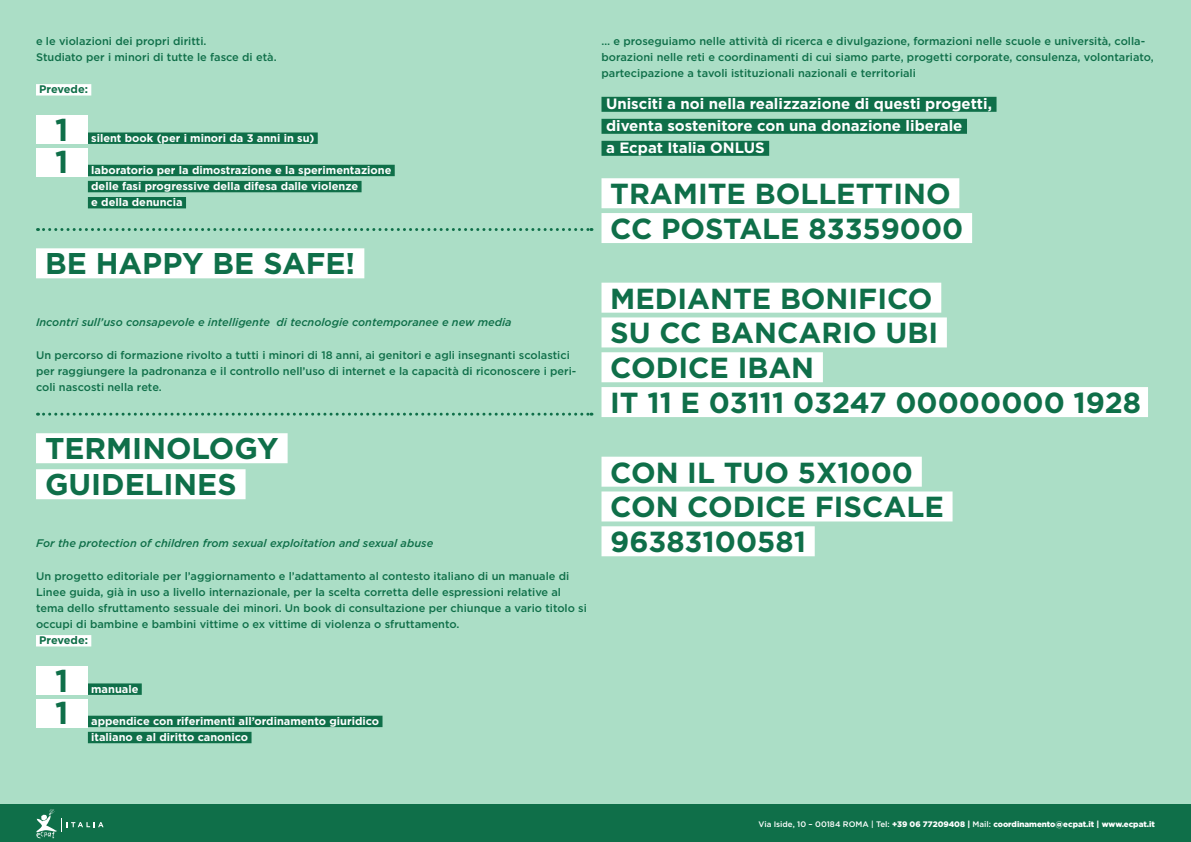
<style>
.page{position:relative;width:1191px;height:842px;background:#abdec6}
.page>*{position:absolute;margin:0;border:0;box-sizing:border-box;transform-origin:0 0}
.t1{font:700 31.6px "Gotham";color:#0f6f49}
.t2{font:700 30px/36px "Gotham";color:#0f6f49}
.t3{font:700 29px/34.8px "Gotham";color:#0f6f49}
.t4{font:700 15px/22px "Gotham";color:#fff}
.t5{font:500 11px/16.1px "Gotham";color:#0f6f49}
.t6{font:700 11px/16.1px "Gotham";color:#fff}
.t7{font:italic 500 11px "Gotham";color:#0f6f49}
.t8{font:700 11px "Gotham";letter-spacing:-.01em;color:#0f6f49}
.t9{font:900 8px "Gotham";color:#fff}
.s1{font-weight:700}
.s2{font-weight:500}
</style>
<div class="page">
<div style="left:0;top:804px;width:1191px;height:38px;background:#0f6f49"></div>
<svg style="left:36px;top:809px;width:68px;height:29px"></svg>
<div style="left:36px;top:84px;width:55px;height:12px;background:#fff"></div>
<div style="left:88px;top:132px;width:230px;height:12px;background:#0f6f49"></div>
<div style="left:88px;top:165px;width:307px;height:11px;background:#0f6f49"></div>
<div style="left:88px;top:181px;width:273px;height:11px;background:#0f6f49"></div>
<div style="left:88px;top:197px;width:98px;height:11px;background:#0f6f49"></div>
<div style="left:36px;top:248px;width:328px;height:30px;background:#fff"></div>
<div style="left:36px;top:433px;width:252px;height:30px;background:#fff"></div>
<div style="left:36px;top:469px;width:209px;height:30px;background:#fff"></div>
<div style="left:36px;top:635px;width:55px;height:11px;background:#fff"></div>
<div style="left:88px;top:683px;width:54px;height:12px;background:#0f6f49"></div>
<div style="left:88px;top:716px;width:294px;height:11px;background:#0f6f49"></div>
<div style="left:88px;top:732px;width:163px;height:11px;background:#0f6f49"></div>
<div style="left:601px;top:97px;width:395px;height:15px;background:#0f6f49"></div>
<div style="left:601px;top:119px;width:366px;height:15px;background:#0f6f49"></div>
<div style="left:601px;top:141px;width:168px;height:15px;background:#0f6f49"></div>
<div style="left:601px;top:178px;width:358px;height:30px;background:#fff"></div>
<div style="left:601px;top:213px;width:371px;height:30px;background:#fff"></div>
<div style="left:601px;top:283px;width:340px;height:30px;background:#fff"></div>
<div style="left:601px;top:317px;width:346px;height:30px;background:#fff"></div>
<div style="left:601px;top:352px;width:222px;height:30px;background:#fff"></div>
<div style="left:601px;top:387px;width:547px;height:30px;background:#fff"></div>
<div style="left:601px;top:457px;width:320px;height:30px;background:#fff"></div>
<div style="left:601px;top:491px;width:351px;height:30px;background:#fff"></div>
<div style="left:601px;top:526px;width:213px;height:30px;background:#fff"></div>
<div style="left:36px;top:116px;width:52px;height:28px;background:#fff"></div>
<div style="left:36px;top:148px;width:52px;height:28px;background:#fff"></div>
<div style="left:36px;top:667px;width:52px;height:28px;background:#fff"></div>
<div style="left:36px;top:699px;width:52px;height:28px;background:#fff"></div>
<svg style="left:38px;top:228px;width:554px;height:3px"></svg>
<svg style="left:38px;top:413px;width:554px;height:3px"></svg>
<p class="t5" style="left:36px;top:33px;width:242px">e le violazioni dei propri diritti.<br>Studiato per i minori di tutte le fasce di età.</p>
<p class="t8" style="left:39px;top:82px;width:50px">Prevede:</p>
<p class="t1" style="left:55px;top:109px;width:15px">1</p>
<p class="t1" style="left:55px;top:141px;width:15px">1</p>
<p class="t6" style="left:91px;top:130px;width:225px">silent book (per i minori da 3 anni in su)</p>
<p class="t6" style="left:91px;top:162px;width:302px">laboratorio per la dimostrazione e la sperimentazione delle fasi progressive della difesa dalle violenze<br>e della denuncia</p>
<p class="t2" style="left:45px;top:246px;width:312px">BE HAPPY BE SAFE!</p>
<p class="t7" style="left:36px;top:315px;width:477px">Incontri sull’uso consapevole e intelligente di tecnologie contemporanee e new media</p>
<p class="t5" style="left:36px;top:347px;width:542px">Un percorso di formazione rivolto a tutti i minori di 18 anni, ai genitori e agli insegnanti scolastici per raggiungere la padronanza e il controllo nell’uso di internet e la capacità di riconoscere i peri&shy;coli nascosti nella rete.</p>
<p class="t2" style="left:45px;top:430px;width:235px">TERMINOLOGY<br>GUIDELINES</p>
<p class="t7" style="left:36px;top:536px;width:399px">For the protection of children from sexual exploitation and sexual abuse</p>
<p class="t5" style="left:36px;top:567px;width:552px">Un progetto editoriale per l’aggiornamento e l’adattamento al contesto italiano di un manuale di Linee guida, già in uso a livello internazionale, per la scelta corretta delle espressioni relative al tema dello sfruttamento sessuale dei minori. Un book di consultazione per chiunque a vario titolo si occupi di bambine e bambini vittime o ex vittime di violenza o sfruttamento.<br><span class="s1">Prevede:</span></p>
<p class="t1" style="left:55px;top:660px;width:15px">1</p>
<p class="t1" style="left:55px;top:692px;width:15px">1</p>
<p class="t6" style="left:91px;top:680px;width:49px">manuale</p>
<p class="t6" style="left:91px;top:713px;width:289px">appendice con riferimenti all’ordinamento giuridico italiano e al diritto canonico</p>
<p class="t5" style="left:601px;top:33px;width:554px">… e proseguiamo nelle attività di ricerca e divulgazione, formazioni nelle scuole e università, colla&shy;borazioni nelle reti e coordinamenti di cui siamo parte, progetti corporate, consulenza, volontariato, partecipazione a tavoli istituzionali nazionali e territoriali</p>
<p class="t4" style="left:606px;top:93px;width:387px">Unisciti a noi nella realizzazione di questi progetti, diventa sostenitore con una donazione liberale<br>a Ecpat Italia ONLUS</p>
<p class="t3" style="left:610px;top:176px;width:355px">TRAMITE BOLLETTINO<br>CC POSTALE 83359000</p>
<p class="t3" style="left:610px;top:281px;width:532px">MEDIANTE BONIFICO<br>SU CC BANCARIO UBI<br>CODICE IBAN<br>IT 11 E 03111 03247 00000000 1928</p>
<p class="t3" style="left:610px;top:455px;width:335px">CON IL TUO 5X1000<br>CON CODICE FISCALE<br>96383100581</p>
<p class="t9" style="left:758px;top:819px;width:398px"><span class="s2">Via Iside, 10 – 00184 ROMA | Tel:</span> +39 06 77209408 | <span class="s2">Mail:</span> coordinamento@ecpat.it | www.ecpat.it</p>
</div>
